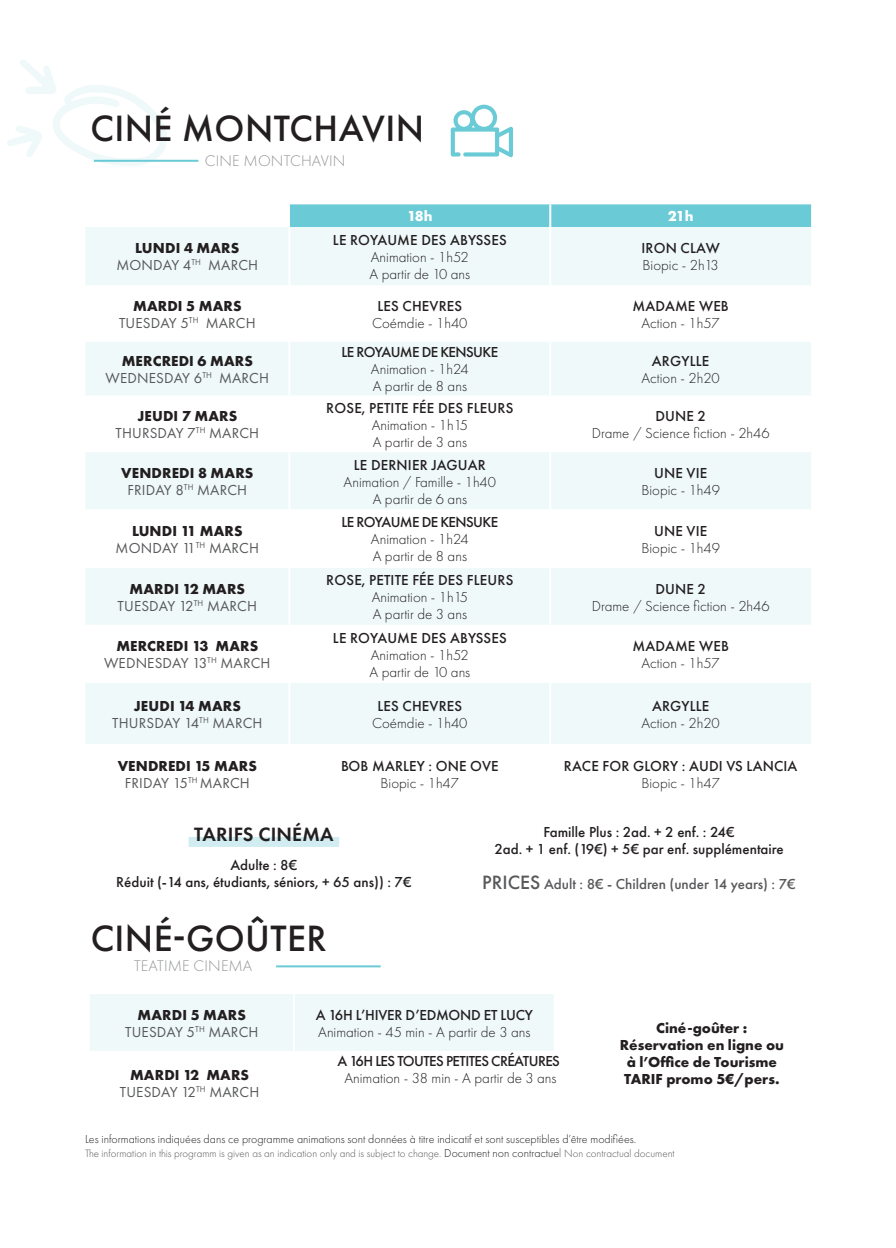
<style>
.page{position:relative;width:896px;height:1248px;background:#fff}
.page>*{position:absolute;margin:0;border:0;box-sizing:border-box;transform-origin:0 0}
.t1{font:500 38px "Futura PT";letter-spacing:.01em;color:#231f20}
.t2{font:600 20px "Futura PT";letter-spacing:.01em;color:#231f20}
.t3{font:300 16px "Futura PT";letter-spacing:.01em;color:#939598}
.t4{font:300 15px/17px "Futura PT";color:#231f20}
.t5{font:500 15px/17px "Futura PT";color:#231f20;text-align:center}
.t6{font:15px/17px "Futura PT";letter-spacing:.01em;color:#57585a;text-align:center}
.t7{font:700 15px/17px "Futura PT";color:#231f20;text-align:center}
.t8{font:500 15px "Futura PT";letter-spacing:-.04em;color:#231f20}
.t9{font:500 15px "Futura PT";color:#57585a}
.t10{font:700 15px "Futura PT";letter-spacing:-.045em;color:#fff}
.t11{font:300 12px "Futura PT";color:#231f20}
.t12{font:300 11px "Futura PT";color:#57585a}
.s1{font-weight:700;color:#231f20}
.s2{font-weight:400;color:#57585a}
.s3{font-size:20px}
.s4{font-size:12px;color:#231f20}
.s5{font-size:12px}
</style>
<div class="page">
<svg style="left:85px;top:227px;width:726px;height:516px;fill:#eff9fa"></svg>
<div style="left:289px;top:204px;width:522px;height:23px;background:#6acbd6"></div>
<hr style="left:549px;top:204px;width:2px;height:23px;background:#fff">
<hr style="left:288px;top:227px;width:2px;height:58px;background:#fff">
<hr style="left:549px;top:227px;width:2px;height:58px;background:#fff">
<hr style="left:288px;top:285px;width:2px;height:57px;background:#fff">
<hr style="left:549px;top:285px;width:2px;height:57px;background:#fff">
<hr style="left:288px;top:342px;width:2px;height:53px;background:#fff">
<hr style="left:549px;top:342px;width:2px;height:53px;background:#fff">
<hr style="left:288px;top:395px;width:2px;height:57px;background:#fff">
<hr style="left:549px;top:395px;width:2px;height:57px;background:#fff">
<hr style="left:288px;top:452px;width:2px;height:57px;background:#fff">
<hr style="left:549px;top:452px;width:2px;height:57px;background:#fff">
<hr style="left:288px;top:509px;width:2px;height:59px;background:#fff">
<hr style="left:549px;top:509px;width:2px;height:59px;background:#fff">
<hr style="left:288px;top:568px;width:2px;height:56px;background:#fff">
<hr style="left:549px;top:568px;width:2px;height:56px;background:#fff">
<hr style="left:288px;top:624px;width:2px;height:58px;background:#fff">
<hr style="left:549px;top:624px;width:2px;height:58px;background:#fff">
<hr style="left:288px;top:682px;width:2px;height:61px;background:#fff">
<hr style="left:549px;top:682px;width:2px;height:61px;background:#fff">
<svg style="left:7px;top:60px;width:162px;height:106px"></svg>
<hr style="left:94px;top:160px;width:104px;height:2px;background:#6acbd6">
<div style="left:189px;top:836px;width:150px;height:10px;background:#d2edf1"></div>
<svg style="left:451px;top:105px;width:62px;height:52px"></svg>
<hr style="left:276px;top:965px;width:105px;height:2px;background:#6acbd6">
<div style="left:90px;top:994px;width:464px;height:56px;background:#eff9fa"></div>
<hr style="left:293px;top:994px;width:2px;height:56px;background:#fff">
<h1 class="t1" style="left:91px;top:106px;width:335px">CINÉ MONTCHAVIN</h1>
<p class="t3" style="left:205px;top:151px;width:142px">CINE MONTCHAVIN</p>
<p class="t6" style="left:116px;top:240px;width:143px"><span class="s1">LUNDI 4 MARS<br></span>MONDAY 4<sup>TH</sup> MARCH</p>
<p class="t10" style="left:407px;top:207px;width:27px">18h</p>
<p class="t10" style="left:668px;top:207px;width:27px">21h</p>
<p class="t5" style="left:333px;top:231px;width:175px">LE ROYAUME DES ABYSSES</p>
<p class="t4" style="left:369px;top:248px;width:102px">Animation - 1h52<br>A partir de 10 ans</p>
<p class="t5" style="left:641px;top:240px;width:80px">IRON CLAW</p>
<p class="t4" style="left:642px;top:257px;width:78px">Biopic - 2h13</p>
<p class="t6" style="left:119px;top:297px;width:138px"><span class="s1">MARDI 5 MARS<br></span>TUESDAY 5<sup>TH</sup> MARCH</p>
<p class="t5" style="left:377px;top:297px;width:86px">LES CHEVRES</p>
<p class="t4" style="left:372px;top:314px;width:97px">Coémdie - 1h40</p>
<p class="t6" style="left:106px;top:352px;width:165px"><span class="s1">MERCREDI 6 MARS<br></span>WEDNESDAY 6<sup>TH</sup> MARCH</p>
<p class="t6" style="left:116px;top:407px;width:145px"><span class="s1">JEUDI 7 MARS<br></span>THURSDAY 7<sup>TH</sup> MARCH</p>
<p class="t7" style="left:121px;top:464px;width:134px">VENDREDI 8 MARS<br><span class="s2">FRIDAY 8</span><sup>TH</sup> <span class="s2">MARCH</span></p>
<p class="t6" style="left:116px;top:522px;width:145px"><span class="s1">LUNDI 11 MARS<br></span>MONDAY 11<sup>TH</sup> MARCH</p>
<p class="t6" style="left:118px;top:580px;width:141px"><span class="s1">MARDI 12 MARS<br></span>TUESDAY 12<sup>TH</sup> MARCH</p>
<p class="t6" style="left:104px;top:637px;width:168px"><span class="s1">MERCREDI 13 MARS<br></span>WEDNESDAY 13<sup>TH</sup> MARCH</p>
<p class="t8" style="left:341px;top:343px;width:158px">LE ROYAUME DE KENSUKE</p>
<p class="t4" style="left:371px;top:361px;width:99px">Animation - 1h24<br>A partir de 8 ans</p>
<p class="t5" style="left:326px;top:399px;width:189px">ROSE, PETITE FÉE DES FLEURS</p>
<p class="t4" style="left:372px;top:416px;width:98px">Animation - 1h15<br>A partir de 3 ans</p>
<p class="t5" style="left:354px;top:456px;width:134px">LE DERNIER JAGUAR</p>
<p class="t4" style="left:344px;top:473px;width:154px;text-align:center">Animation / Famille - 1h40<br>A partir de 6 ans</p>
<p class="t8" style="left:341px;top:513px;width:158px">LE ROYAUME DE KENSUKE</p>
<p class="t4" style="left:371px;top:531px;width:99px">Animation - 1h24<br>A partir de 8 ans</p>
<p class="t5" style="left:326px;top:571px;width:189px">ROSE, PETITE FÉE DES FLEURS</p>
<p class="t4" style="left:372px;top:588px;width:98px">Animation - 1h15<br>A partir de 3 ans</p>
<p class="t5" style="left:333px;top:629px;width:175px">LE ROYAUME DES ABYSSES</p>
<p class="t4" style="left:369px;top:646px;width:102px">Animation - 1h52<br>A partir de 10 ans</p>
<p class="t6" style="left:112px;top:697px;width:152px"><span class="s1">JEUDI 14 MARS<br></span>THURSDAY 14<sup>TH</sup> MARCH</p>
<p class="t5" style="left:377px;top:697px;width:86px">LES CHEVRES</p>
<p class="t4" style="left:372px;top:714px;width:97px">Coémdie - 1h40</p>
<p class="t7" style="left:118px;top:757px;width:141px">VENDREDI 15 MARS<br><span class="s2">FRIDAY 15</span><sup>TH</sup> <span class="s2">MARCH</span></p>
<p class="t5" style="left:341px;top:757px;width:159px">BOB MARLEY : ONE OVE</p>
<p class="t4" style="left:381px;top:774px;width:80px">Biopic - 1h47</p>
<p class="t5" style="left:632px;top:297px;width:98px">MADAME WEB</p>
<p class="t4" style="left:641px;top:314px;width:80px">Action - 1h57</p>
<p class="t5" style="left:652px;top:352px;width:59px">ARGYLLE</p>
<p class="t4" style="left:641px;top:369px;width:80px">Action - 2h20</p>
<p class="t5" style="left:655px;top:407px;width:52px">DUNE 2</p>
<p class="t4" style="left:592px;top:424px;width:179px">Drame / Science fiction - 2h46</p>
<p class="t5" style="left:654px;top:464px;width:55px">UNE VIE</p>
<p class="t4" style="left:641px;top:481px;width:80px">Biopic - 1h49</p>
<p class="t5" style="left:654px;top:522px;width:55px">UNE VIE</p>
<p class="t4" style="left:641px;top:539px;width:80px">Biopic - 1h49</p>
<p class="t5" style="left:655px;top:580px;width:52px">DUNE 2</p>
<p class="t4" style="left:592px;top:597px;width:179px">Drame / Science fiction - 2h46</p>
<p class="t5" style="left:632px;top:637px;width:98px">MADAME WEB</p>
<p class="t4" style="left:641px;top:654px;width:80px">Action - 1h57</p>
<p class="t5" style="left:652px;top:697px;width:59px">ARGYLLE</p>
<p class="t4" style="left:641px;top:714px;width:80px">Action - 2h20</p>
<p class="t5" style="left:564px;top:757px;width:235px">RACE FOR GLORY : AUDI VS LANCIA</p>
<p class="t4" style="left:641px;top:774px;width:80px">Biopic - 1h47</p>
<h2 class="t2" style="left:194px;top:822px;width:141px">TARIFS CINÉMA</h2>
<p class="t5" style="left:116px;top:856px;width:297px">Adulte : 8€<br>Réduit (-14 ans, étudiants, séniors, + 65 ans)) : 7€</p>
<p class="t5" style="left:494px;top:823px;width:291px">Famille Plus : 2ad. + 2 enf. : 24€<br>2ad. + 1 enf. (19€) + 5€ par enf. supplémentaire</p>
<p class="t9" style="left:482px;top:874px;width:315px"><span class="s3">PRICES</span> Adult : 8€ - Children (under 14 years) : 7€</p>
<h1 class="t1" style="left:91px;top:915px;width:238px">CINÉ-GOÛTER</h1>
<p class="t3" style="left:134px;top:956px;width:120px">TEATIME CINEMA</p>
<p class="t6" style="left:125px;top:1006px;width:135px"><span class="s1">MARDI 5 MARS<br></span>TUESDAY 5<sup>TH</sup> MARCH</p>
<p class="t5" style="left:316px;top:1006px;width:218px">A 16H L’HIVER D’EDMOND ET LUCY</p>
<p class="t4" style="left:318px;top:1023px;width:214px">Animation - 45 min - A partir de 3 ans</p>
<p class="t7" style="left:620px;top:1019px;width:166px">Ciné-goûter :<br>Réservation en ligne ou à l’Office de Tourisme</p>
<p class="t8" style="left:338px;top:1051px;width:224px">A 16H LES TOUTES PETITES CRÉATURES</p>
<p class="t4" style="left:344px;top:1069px;width:214px">Animation - 38 min - A partir de 3 ans</p>
<p class="t7" style="left:130px;top:1065px;width:121px">MARDI 12 MARS</p>
<p class="t7" style="left:624px;top:1070px;width:157px">TARIF promo 5€/pers.</p>
<p class="t6" style="left:120px;top:1083px;width:141px">TUESDAY 12<sup>TH</sup> MARCH</p>
<p class="t11" style="left:85px;top:1132px;width:552px">Les informations indiquées dans ce programme animations sont données à titre indicatif et sont susceptibles d’être modifiées.</p>
<p class="t12" style="left:85px;top:1147px;width:591px">The information in this programm is given as an indication only and is subject to change. <span class="s4">Document non contractue</span><span class="s5">l</span> Non contractual document</p>
</div>
